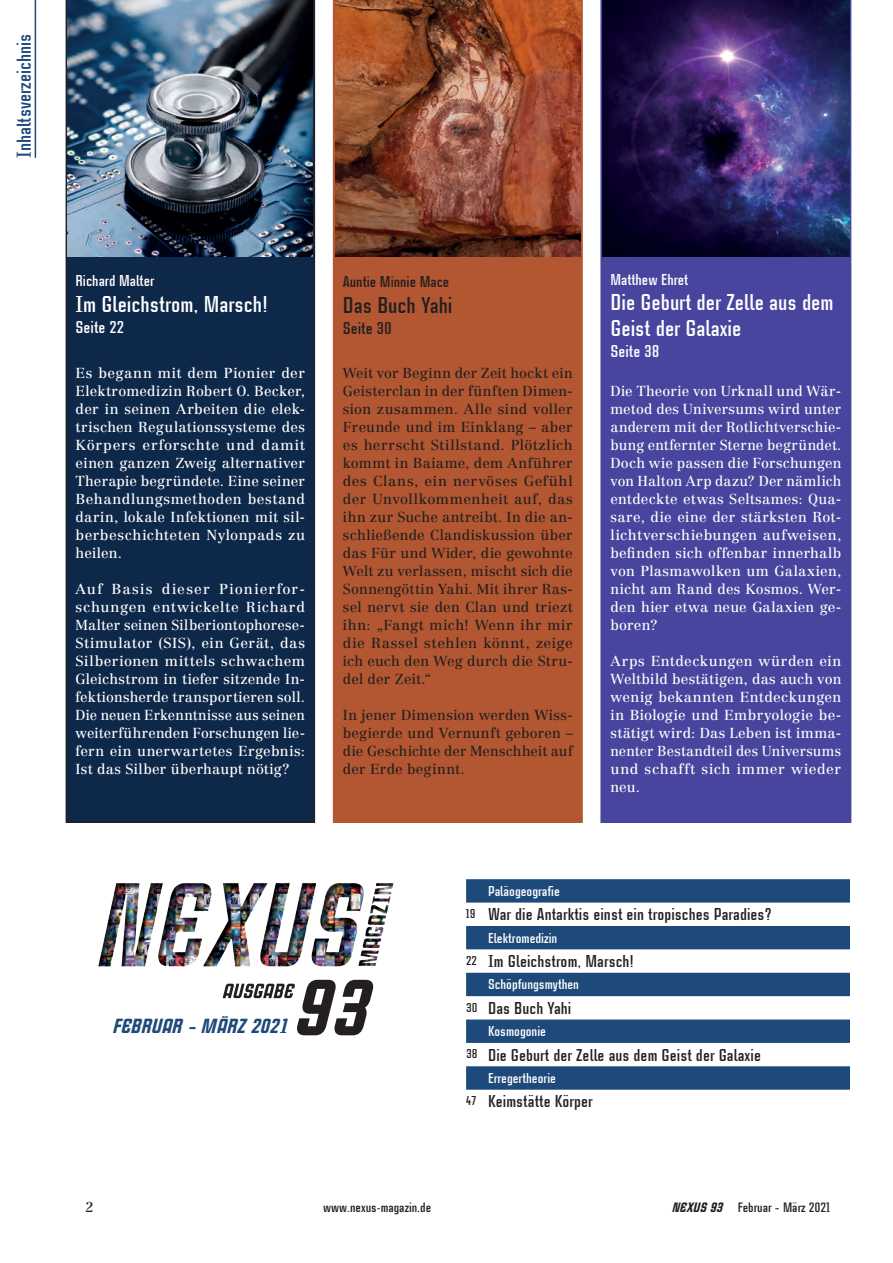
<style>
.page{position:relative;width:893px;height:1263px;background:#fff}
.page>*{position:absolute;margin:0;border:0;box-sizing:border-box;transform-origin:0 0}
.t1{font:italic 900 83.25px "Case Study No 1 LT";color:#231f20}
.Inhaltsverzeichnis_T{font:700 24px/25.5px "Case Study No 1 LT";color:#fff}
.Inhaltsverzeichnis_T-2{font:700 24px "Case Study No 1 LT";color:#231f20}
.t2{font:italic 900 21.3px "Case Study No 1 LT";color:#1e497b}
.t3{font:700 21px "Case Study No 1 LT";color:#1e497b}
.Inhaltsverzeichnis_E{font:700 18px "Case Study No 1 LT";letter-spacing:.005em;color:#231f20}
.Inhaltsverzeichnis_T-3{font:700 18px "Case Study No 1 LT";color:#fff}
.Inhaltsverzeichnis_T-4{font:700 18px "Case Study No 1 LT";color:#231f20}
.Inhaltsverzeichnis_T-5{font:700 16.5px "Case Study No 1 LT";color:#fff}
.Inhaltsverzeichnis_T-6{font:700 16.5px "Case Study No 1 LT";color:#231f20}
.Inhaltsverzeichnis_K{font:700 15px "Case Study No 1 LT";color:#fff}
.Inhaltsverzeichnis_T-7{font:14.25px/18px "Centennial LT Std";letter-spacing:.02em;color:#fff;text-align:justify}
.Inhaltsverzeichnis_T-8{font:14.25px/18px "Centennial LT Std";letter-spacing:.01em;color:#231f20;text-align:justify}
.t4{font:700 14.25px "Case Study No 1 LT";color:#231f20}
.Inhaltsverzeichnis_N{font:700 13.5px "Case Study No 1 LT";color:#231f20}
.s1{font-weight:900;font-style:italic}
</style>
<div class="page">
<hr style="left:35px;top:0;width:1px;height:158px;background:#1e497b">
<div style="left:333px;top:0;width:250px;height:823px;background:#b25731"></div>
<svg style="left:466px;top:879px;width:384px;height:211px;fill:#1e497b"></svg>
<svg style="left:223px;top:984px;width:72px;height:14px"></svg>
<div style="left:600px;top:0;width:251px;height:823px;background:#47459d"></div>
<div style="left:66px;top:0;width:249px;height:823px;background:#0e284a"></div>
<img style="left:68px;top:0;width:245px;height:256px">
<img style="left:335px;top:0;width:245px;height:256px">
<img style="left:603px;top:0;width:246px;height:256px">
<img style="left:98px;top:883px;width:296px;height:84px">
<h3 class="t3" style="left:14px;top:158px;width:126px;rotate:-90deg">Inhaltsverzeichnis</h3>
<p class="Inhaltsverzeichnis_T-5" style="left:76px;top:273px;width:80px">Richard Malter</p>
<p class="Inhaltsverzeichnis_T" style="left:76px;top:291px;width:194px">Im Gleichstrom, Marsch!</p>
<p class="Inhaltsverzeichnis_T-3" style="left:76px;top:318px;width:50px">Seite 22</p>
<p class="Inhaltsverzeichnis_T-7" style="left:76px;top:364px;width:231px">Es begann mit dem Pionier der Elektromedizin Robert O. Becker, der in seinen Arbeiten die elek&shy;trischen Regulationssysteme des Körpers erforschte und damit einen ganzen Zweig alternativer Therapie begründete. Eine seiner Behandlungsmethoden bestand darin, lokale Infektionen mit sil&shy;berbeschichteten Nylonpads zu heilen.</p>
<p class="Inhaltsverzeichnis_T-7" style="left:76px;top:580px;width:231px;text-align:left">Auf Basis dieser Pionierfor&shy;schungen entwickelte Richard Malter seinen Silberiontophorese-- Stimulator (SIS), ein Gerät, das Silberionen mittels schwachem Gleichstrom in tiefer sitzende In&shy;fektionsherde transportieren soll.<br>Die neuen Erkenntnisse aus seinen weiterführenden Forschungen lie&shy;fern ein unerwartetes Ergebnis:<br>Ist das Silber überhaupt nötig?</p>
<p class="Inhaltsverzeichnis_T-6" style="left:343px;top:274px;width:108px">Auntie Minnie Mace</p>
<p class="Inhaltsverzeichnis_T-2" style="left:343px;top:293px;width:111px">Das Buch Yahi</p>
<p class="Inhaltsverzeichnis_T-4" style="left:343px;top:320px;width:51px">Seite 30</p>
<p class="Inhaltsverzeichnis_T-8" style="left:343px;top:364px;width:231px">Weit vor Beginn der Zeit hockt ein Geisterclan in der fünften Dimen&shy;sion zusammen. Alle sind voller Freunde und im Einklang – aber es herrscht Stillstand. Plötzlich kommt in Baiame, dem Anführer des Clans, ein nervöses Gefühl der Unvollkommenheit auf, das ihn zur Suche antreibt. In die an&shy;schließende Clandiskussion über das Für und Wider, die gewohnte Welt zu verlassen, mischt sich die Sonnengöttin Yahi. Mit ihrer Ras&shy;sel nervt sie den Clan und triezt ihn: „Fangt mich! Wenn ihr mir die Rassel stehlen könnt, zeige ich euch den Weg durch die Stru&shy;del der Zeit.“</p>
<p class="Inhaltsverzeichnis_T-8" style="left:343px;top:706px;width:231px">In jener Dimension werden Wiss&shy;begierde und Vernunft geboren – die Geschichte der Menschheit auf der Erde beginnt.</p>
<p class="Inhaltsverzeichnis_T-5" style="left:610px;top:271px;width:79px">Matthew Ehret</p>
<p class="Inhaltsverzeichnis_T" style="left:610px;top:290px;width:225px">Die Geburt der Zelle aus dem<br>Geist der Galaxie</p>
<p class="Inhaltsverzeichnis_T-3" style="left:610px;top:343px;width:51px">Seite 38</p>
<p class="Inhaltsverzeichnis_T-7" style="left:610px;top:382px;width:232px">Die Theorie von Urknall und Wär&shy;metod des Universums wird unter anderem mit der Rotlichtverschie&shy;bung entfernter Sterne begründet.<br>Doch wie passen die Forschungen von Halton Arp dazu? Der nämlich entdeckte etwas Seltsames: Qua&shy;sare, die eine der stärksten Rot&shy;lichtverschiebungen aufweisen, befinden sich offenbar innerhalb von Plasmawolken um Galaxien, nicht am Rand des Kosmos. Wer&shy;den hier etwa neue Galaxien ge&shy;boren?</p>
<p class="Inhaltsverzeichnis_T-7" style="left:610px;top:652px;width:232px">Arps Entdeckungen würden ein Weltbild bestätigen, das auch von wenig bekannten Entdeckungen in Biologie und Embryologie be&shy;stätigt wird: Das Leben ist imma&shy;nenter Bestandteil des Universums und schafft sich immer wieder neu.</p>
<p class="Inhaltsverzeichnis_K" style="left:488px;top:884px;width:73px">Paläogeografie</p>
<p class="t2" style="left:114px;top:1016px;width:176px">FEBRUAR – MÄRZ 2021</p>
<p class="t1" style="left:297px;top:967px;width:77px">93</p>
<p class="Inhaltsverzeichnis_N" style="left:466px;top:907px;width:11px">19</p>
<p class="Inhaltsverzeichnis_E" style="left:488px;top:905px;width:286px">War die Antarktis einst ein tropisches Paradies?</p>
<p class="Inhaltsverzeichnis_K" style="left:488px;top:930px;width:71px">Elektromedizin</p>
<p class="Inhaltsverzeichnis_N" style="left:466px;top:954px;width:12px">22</p>
<p class="Inhaltsverzeichnis_E" style="left:488px;top:952px;width:147px">Im Gleichstrom, Marsch!</p>
<p class="Inhaltsverzeichnis_K" style="left:488px;top:977px;width:92px">Schöpfungsmythen</p>
<p class="Inhaltsverzeichnis_N" style="left:466px;top:1001px;width:13px">30</p>
<p class="Inhaltsverzeichnis_E" style="left:488px;top:999px;width:85px">Das Buch Yahi</p>
<p class="Inhaltsverzeichnis_K" style="left:488px;top:1024px;width:59px">Kosmogonie</p>
<p class="Inhaltsverzeichnis_N" style="left:466px;top:1047px;width:13px">38</p>
<p class="Inhaltsverzeichnis_E" style="left:488px;top:1046px;width:274px">Die Geburt der Zelle aus dem Geist der Galaxie</p>
<p class="Inhaltsverzeichnis_K" style="left:488px;top:1071px;width:69px">Erregertheorie</p>
<p class="Inhaltsverzeichnis_N" style="left:466px;top:1094px;width:12px">47</p>
<p class="Inhaltsverzeichnis_E" style="left:488px;top:1093px;width:106px">Keimstätte Körper</p>
<p class="Inhaltsverzeichnis_T-8" style="left:85px;top:1198px;width:10px">2</p>
<p class="t4" style="left:323px;top:1200px;width:110px">www.nexus-magazin.de</p>
<p class="t4" style="left:673px;top:1200px;width:159px"><span class="s1">NEXUS 93</span> Februar – März 2021</p>
</div>
